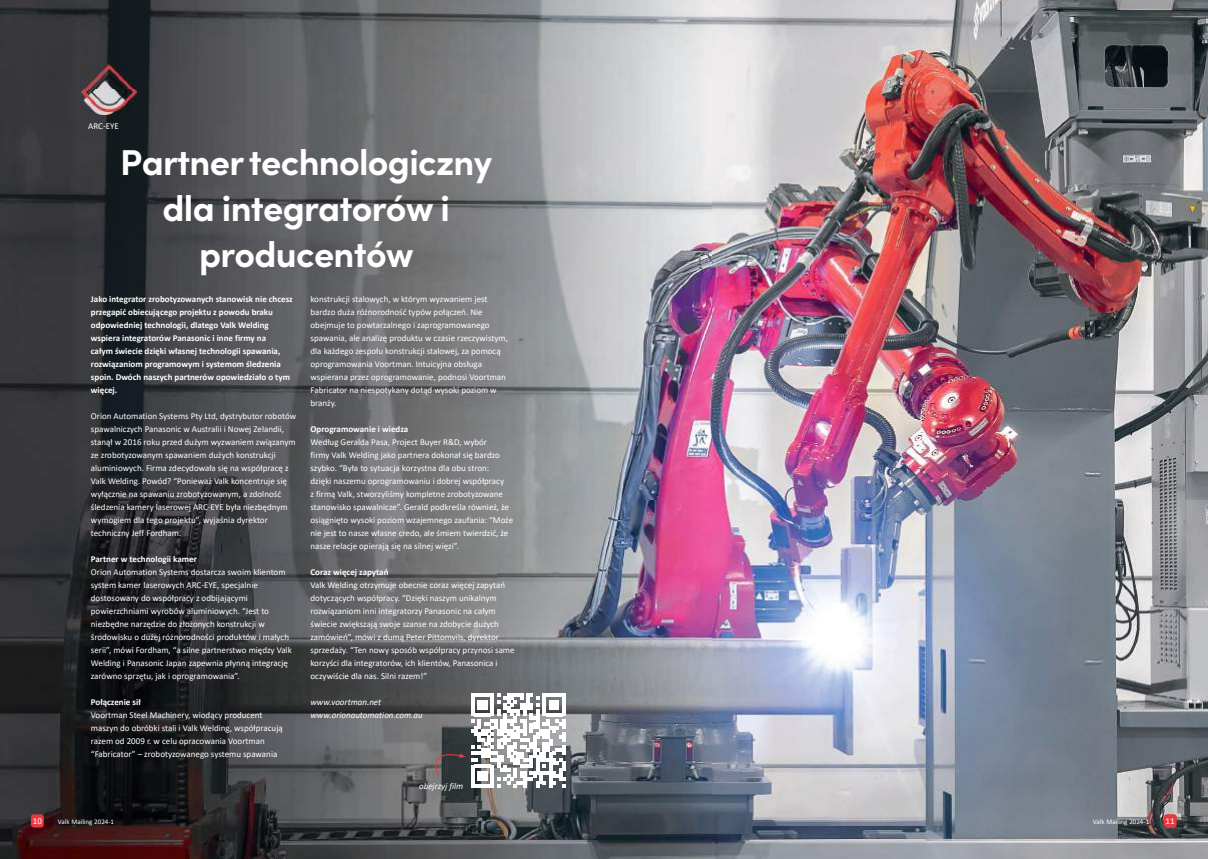
<style>
.page{position:relative;width:1208px;height:859px;background:#fff}
.page>*{position:absolute;margin:0;border:0;box-sizing:border-box;transform-origin:0 0}
.t1{font:700 36px/46px "Sofia Pro";letter-spacing:-.02em;color:#fff;text-align:center}
.t2{font:9px/13px "Calibri";color:#fff}
.t3{font:700 9px/13px "Calibri";color:#fff}
.t4{font:italic 9px/13px "Calibri";color:#fff}
.t5{font:7px "Calibri";color:#fff}
</style>
<div class="page">
<img style="left:711px;top:0;width:497px;height:859px">
<img style="left:0;top:0;width:711px;height:859px">
<img style="left:81px;top:64px;width:55px;height:50px">
<div style="left:31px;top:814px;width:13px;height:13px;background:#e63a40;border-radius:3px"></div>
<div style="left:1163px;top:814px;width:13px;height:13px;background:#e63a40;border-radius:3px"></div>
<svg style="left:424px;top:693px;width:141px;height:95px"></svg>
<p class="t2" style="left:88px;top:119px;width:32px">ARC-EYE</p>
<h1 class="t1" style="left:120px;top:136px;width:373px">Partner technologiczny dla integratorów i producentów</h1>
<p class="t3" style="left:91px;top:292px;width:203px">Jako integrator zrobotyzowanych stanowisk nie chcesz przegapić obiecującego projektu z powodu braku odpowiedniej technologii, dlatego Valk Welding wspiera integratorów Panasonic i inne firmy na<br>całym świecie dzięki własnej technologii spawania, rozwiązaniom programowym i systemom śledzenia spoin. Dwóch naszych partnerów opowiedziało o tym więcej.</p>
<p class="t2" style="left:91px;top:409px;width:207px">Orion Automation Systems Pty Ltd, dystrybutor robotów spawalniczych Panasonic w Australii i Nowej Zelandii, stanął w 2016 roku przed dużym wyzwaniem związanym ze zrobotyzowanym spawaniem dużych konstrukcji aluminiowych. Firma zdecydowała się na współpracę z Valk Welding. Powód? “Ponieważ Valk koncentruje się wyłącznie na spawaniu zrobotyzowanym, a zdolność śledzenia kamery laserowej ARC-EYE była niezbędnym wymogiem dla tego projektu”, wyjaśnia dyrektor techniczny Jeff Fordham.</p>
<p class="t3" style="left:91px;top:552px;width:107px">Partner w technologii kamer</p>
<p class="t2" style="left:91px;top:565px;width:202px">Orion Automation Systems dostarcza swoim klientom system kamer laserowych ARC-EYE, specjalnie dostosowany do współpracy z odbijającymi powierzchniami wyrobów aluminiowych. “Jest to niezbędne narzędzie do złożonych konstrukcji w środowisku o dużej różnorodności produktów i małych serii”, mówi Fordham, “a silne partnerstwo między Valk Welding i Panasonic Japan zapewnia płynną integrację zarówno sprzętu, jak i oprogramowania”.</p>
<p class="t3" style="left:91px;top:695px;width:51px">Połączenie sił</p>
<p class="t2" style="left:91px;top:708px;width:193px">Voortman Steel Machinery, wiodący producent maszyn do obróbki stali i Valk Welding, współpracują razem od 2009 r. w celu opracowania Voortman “Fabricator” – zrobotyzowanego systemu spawania</p>
<p class="t2" style="left:310px;top:292px;width:199px">konstrukcji stalowych, w którym wyzwaniem jest bardzo duża różnorodność typów połączeń. Nie obejmuje to powtarzalnego i zaprogramowanego spawania, ale analizę produktu w czasie rzeczywistym, dla każdego zespołu konstrukcji stalowej, za pomocą oprogramowania Voortman. Intuicyjna obsługa wspierana przez oprogramowanie, podnosi Voortman Fabricator na niespotykany dotąd wysoki poziom w branży.</p>
<p class="t3" style="left:310px;top:422px;width:99px">Oprogramowanie i wiedza</p>
<p class="t2" style="left:310px;top:435px;width:204px">Według Geralda Pasa, Project Buyer R&amp;D, wybór<br>firmy Valk Welding jako partnera dokonał się bardzo szybko. “Była to sytuacja korzystna dla obu stron:<br>dzięki naszemu oprogramowaniu i dobrej współpracy<br>z firmą Valk, stworzyliśmy kompletne zrobotyzowane stanowisko spawalnicze”. Gerald podkreśla również, że osiągnięto wysoki poziom wzajemnego zaufania: “Może nie jest to nasze własne credo, ale śmiem twierdzić, że nasze relacje opierają się na silnej więzi”.</p>
<p class="t3" style="left:310px;top:565px;width:80px">Coraz więcej zapytań</p>
<p class="t2" style="left:310px;top:578px;width:206px">Valk Welding otrzymuje obecnie coraz więcej zapytań dotyczących współpracy. “Dzięki naszym unikalnym rozwiązaniom inni integratorzy Panasonic na całym świecie zwiększają swoje szanse na zdobycie dużych zamówień”, mówi z dumą Peter Pittomvils, dyrektor sprzedaży. “Ten nowy sposób współpracy przynosi same korzyści dla integratorów, ich klientów, Panasonica i oczywiście dla nas. Silni razem!”</p>
<p class="t4" style="left:310px;top:695px;width:114px">www.voortman.net www.orionautomation.com.au</p>
<p class="t4" style="left:419px;top:779px;width:45px">obejrzyj film</p>
<p class="t2" style="left:33px;top:814px;width:11px">10</p>
<p class="t5" style="left:58px;top:817px;width:58px">Valk Mailing 2024-1</p>
<p class="t5" style="left:1093px;top:817px;width:58px">Valk Mailing 2024-1</p>
<p class="t2" style="left:1165px;top:814px;width:11px">11</p>
</div>
